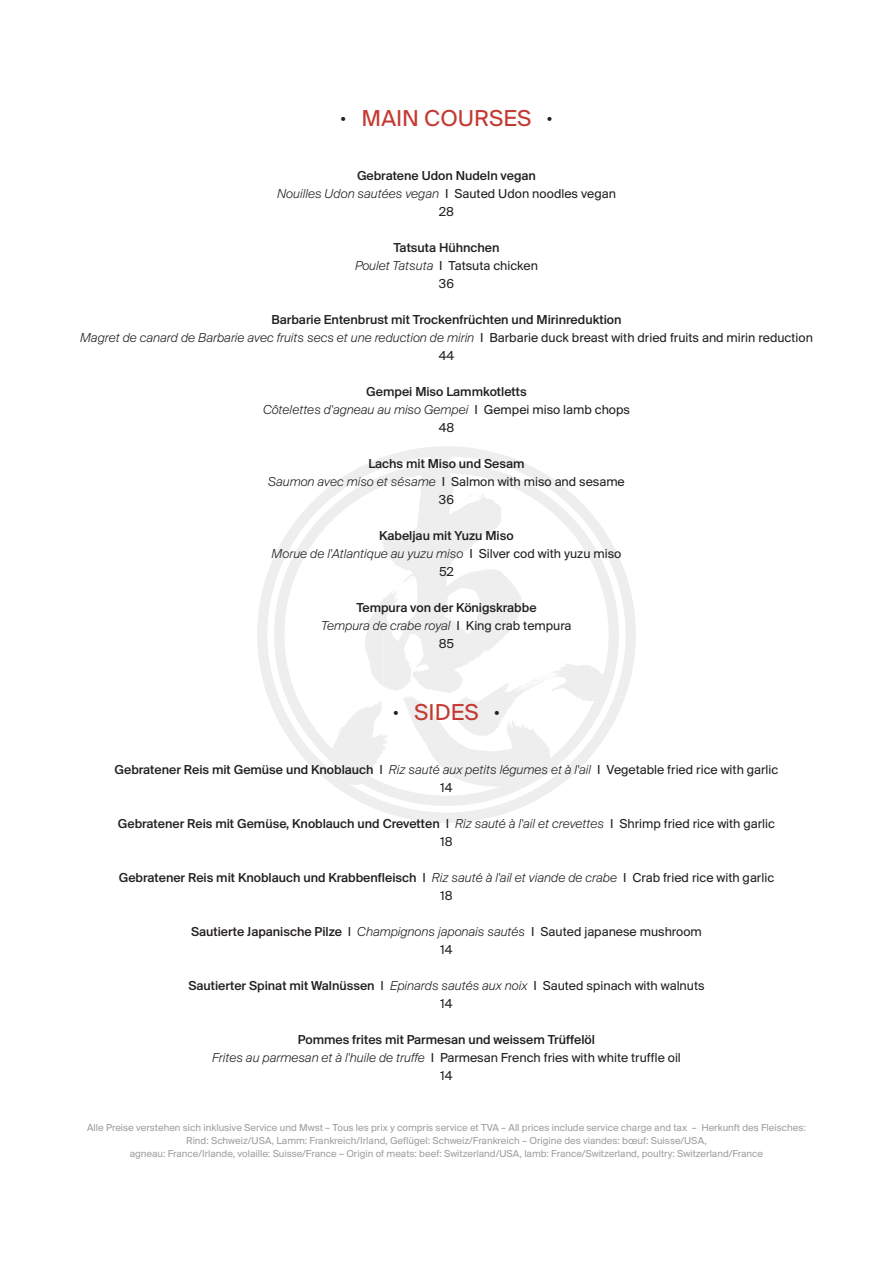
<style>
.page{position:relative;width:893px;height:1263px;background:#fff}
.page>*{position:absolute;margin:0;border:0;box-sizing:border-box;transform-origin:0 0}
.t1{font:24px "Suisse BP Intl";color:#c43932}
.t2{font:500 13.5px/18px "Suisse BP Intl";color:#231f20;text-align:center}
.t3{font:italic 300 13.5px/18px "Suisse BP Intl";color:#231f20;text-align:center}
.t4{font:13.5px/18px "Suisse BP Intl";color:#231f20;text-align:center}
.t5{font:10.5px "Suisse BP Intl";color:#9d9fa2}
.s1{font-weight:500}
.s2{font-weight:300;font-style:italic}
.s3{font-weight:500;font-style:normal}
.s4{font-weight:400;font-style:normal}
.s5{font-weight:400}
</style>
<div class="page">
<svg style="left:269px;top:446px;width:355px;height:123px"></svg>
<svg style="left:257px;top:569px;width:379px;height:254px"></svg>
<svg style="left:377px;top:545px;width:193px;height:228px"></svg>
<h1 class="t1" style="left:341px;top:104px;width:213px"><sup>•</sup> mai n courses <sup>•</sup></h1>
<p class="t4" style="left:277px;top:166px;width:340px"><span class="s1">Gebratene Udon Nudeln vegan<br></span><span class="s2">Nouilles Udon sautées vegan</span> I Sauted Udon noodles vegan<br>28</p>
<p class="t4" style="left:355px;top:238px;width:184px"><span class="s1">Tatsuta Hühnchen<br></span><span class="s2">Poulet Tatsuta</span> I Tatsuta chicken<br>36</p>
<p class="t3" style="left:80px;top:310px;width:734px"><span class="s3">Barbarie Entenbrust mit Trockenfrüchten und Mirinreduktion<br></span>Magret de canard de Barbarie avec fruits secs et une reduction de mirin <span class="s4">I Barbarie duck breast with dried fruits and mirin reduction<br>44</span></p>
<p class="t3" style="left:263px;top:382px;width:368px"><span class="s3">Gempei Miso Lammkotletts<br></span>Côtelettes d'agneau au miso Gempei <span class="s4">I Gempei miso lamb chops<br>48</span></p>
<p class="t4" style="left:268px;top:454px;width:358px"><span class="s1">Lachs mit Miso und Sesam<br></span><span class="s2">Saumon avec miso et sésame</span> I Salmon with miso and sesame<br>36</p>
<p class="t3" style="left:272px;top:526px;width:351px"><span class="s3">Kabeljau mit Yuzu Miso<br></span>Morue de l'Atlantique au yuzu miso <span class="s4">I Silver cod with yuzu miso<br>52</span></p>
<p class="t2" style="left:321px;top:598px;width:252px">Tempura von der Königskrabbe<br><span class="s2">Tempura de crabe royal</span> <span class="s5">I King crab tempura<br>85</span></p>
<h1 class="t1" style="left:393px;top:698px;width:108px"><sup>•</sup> sides <sup>•</sup></h1>
<p class="t2" style="left:115px;top:760px;width:665px">Gebratener Reis mit Gemüse und Knoblauch <span class="s5">I</span> <span class="s2">Riz sauté aux petits légumes et à l'ail</span> <span class="s5">I Vegetable fried rice with garlic<br>14</span></p>
<p class="t2" style="left:118px;top:814px;width:659px">Gebratener Reis mit Gemüse, Knoblauch und Crevetten <span class="s5">I</span> <span class="s2">Riz sauté à l'ail et crevettes</span> <span class="s5">I Shrimp fried rice with garlic<br>18</span></p>
<p class="t2" style="left:119px;top:868px;width:657px">Gebratener Reis mit Knoblauch und Krabbenfleisch <span class="s5">I</span> <span class="s2">Riz sauté à l'ail et viande de crabe</span> <span class="s5">I Crab fried rice with garlic<br>18</span></p>
<p class="t4" style="left:191px;top:922px;width:512px"><span class="s1">Sautierte Japanische Pilze</span> I <span class="s2">Champignons japonais sautés</span> I Sauted japanese mushroom<br>14</p>
<p class="t2" style="left:188px;top:976px;width:518px">Sautierter Spinat mit Walnüssen <span class="s5">I</span> <span class="s2">Epinards sautés aux noix</span> <span class="s5">I Sauted spinach with walnuts<br>14</span></p>
<p class="t2" style="left:212px;top:1030px;width:470px">Pommes frites mit Parmesan und weissem Trüffelöl<br><span class="s2">Frites au parmesan et à l'huile de truffe</span> <span class="s5">I Parmesan French fries with white truffle oil<br>14</span></p>
<p class="t5" style="left:87px;top:1122px;width:401px">Alle Preise verstehen sich inklusive Service und Mwst – Tous les prix y compris service et TVA</p>
<p class="t5" style="left:501px;top:1122px;width:306px">– All prices include service charge and tax – Herkunft des Fleisches:</p>
<p class="t5" style="left:186px;top:1134px;width:73px">Rind: Schweiz/USA</p>
<p class="t5" style="left:272px;top:1134px;width:420px">, Lamm: Frankreich/Irland, Geflügel: Schweiz/Frankreich – Origine des viandes: bœuf: Suisse/USA</p>
<p class="t5" style="left:704px;top:1134px;width:4px">,</p>
<p class="t5" style="left:130px;top:1147px;width:377px">agneau: France/Irlande, volaille: Suisse/France – Origin of meats: beef: Switzerland/USA</p>
<p class="t5" style="left:520px;top:1147px;width:245px">, lamb: France/Switzerland, poultry: Switzerland/France</p>
</div>
